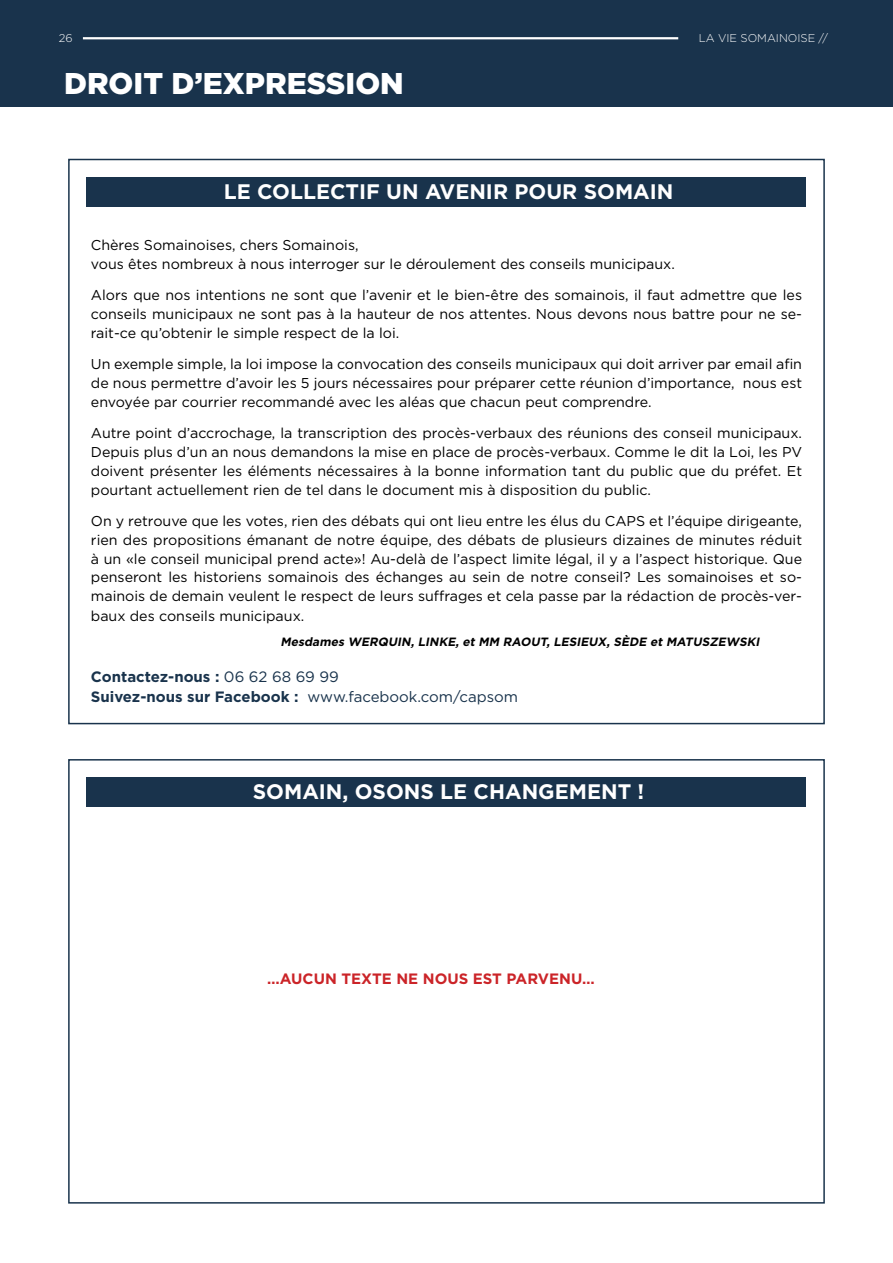
<style>
.page{position:relative;width:893px;height:1263px;background:#fff}
.page>*{position:absolute;margin:0;border:0;box-sizing:border-box;transform-origin:0 0}
.t1{font:900 30px "Gotham";color:#fff}
.t2{font:700 21px "Gotham";color:#fff}
.t3{font:700 15px/19.6px "Gotham";color:#19334c}
.t4{font:700 15px "Gotham";color:#cb2428}
.t5{font:14.25px/18.8px "Gotham";color:#000;text-align:justify}
.t6{font:italic 700 12px "Gotham";color:#000}
.t7{font:300 11.25px "Gotham";color:#fff}
.s1{font-weight:400}
</style>
<div class="page">
<div style="left:0;top:0;width:893px;height:106px;background:#19334c"></div>
<div style="left:87px;top:177px;width:719px;height:30px;background:#19334c"></div>
<div style="left:87px;top:777px;width:719px;height:30px;background:#19334c"></div>
<div style="left:68px;top:759px;width:757px;height:444px;border:2px solid #19334c"></div>
<hr style="left:83px;top:37px;width:595px;height:2px;background:#fff">
<p class="t7" style="left:59px;top:32px;width:15px">26</p>
<p class="t7" style="left:699px;top:32px;width:131px">LA VIE SOMAINOISE //</p>
<h1 class="t1" style="left:64px;top:66px;width:341px">DROIT D’EXPRESSION</h1>
<h2 class="t2" style="left:224px;top:179px;width:451px">LE COLLECTIF UN AVENIR POUR SOMAIN</h2>
<p class="t5" style="left:91px;top:235px;width:585px">Chères Somainoises, chers Somainois,<br>vous êtes nombreux à nous interroger sur le déroulement des conseils municipaux.</p>
<p class="t5" style="left:91px;top:286px;width:713px">Alors que nos intentions ne sont que l’avenir et le bien-être des somainois, il faut admettre que les conseils municipaux ne sont pas à la hauteur de nos attentes. Nous devons nous battre pour ne se&shy;rait-ce qu’obtenir le simple respect de la loi.</p>
<p class="t5" style="left:91px;top:355px;width:713px">Un exemple simple, la loi impose la convocation des conseils municipaux qui doit arriver par email afin de nous permettre d’avoir les 5 jours nécessaires pour préparer cette réunion d’importance, nous est envoyée par courrier recommandé avec les aléas que chacun peut comprendre.</p>
<p class="t5" style="left:91px;top:424px;width:713px">Autre point d’accrochage, la transcription des procès-verbaux des réunions des conseil municipaux.<br>Depuis plus d’un an nous demandons la mise en place de procès-verbaux. Comme le dit la Loi, les PV doivent présenter les éléments nécessaires à la bonne information tant du public que du préfet. Et pourtant actuellement rien de tel dans le document mis à disposition du public.</p>
<p class="t5" style="left:91px;top:511px;width:713px">On y retrouve que les votes, rien des débats qui ont lieu entre les élus du CAPS et l’équipe dirigeante, rien des propositions émanant de notre équipe, des débats de plusieurs dizaines de minutes réduit à un «le conseil municipal prend acte»! Au-delà de l’aspect limite légal, il y a l’aspect historique. Que penseront les historiens somainois des échanges au sein de notre conseil? Les somainoises et so&shy;mainois de demain veulent le respect de leurs suffrages et cela passe par la rédaction de procès-ver&shy;baux des conseils municipaux.</p>
<p class="t6" style="left:280px;top:635px;width:483px">Mesdames WERQUIN, LINKE, et MM RAOUT, LESIEUX, SÈDE et MATUSZEWSKI</p>
<p class="t3" style="left:91px;top:666px;width:429px">Contactez-nous : <span class="s1">06 62 68 69 99<br></span>Suivez-nous sur Facebook : <span class="s1">www.facebook.com/capsom</span></p>
<h2 class="t2" style="left:253px;top:780px;width:393px">SOMAIN, OSONS LE CHANGEMENT !</h2>
<p class="t4" style="left:267px;top:970px;width:329px">…AUCUN TEXTE NE NOUS EST PARVENU…</p>
</div>
